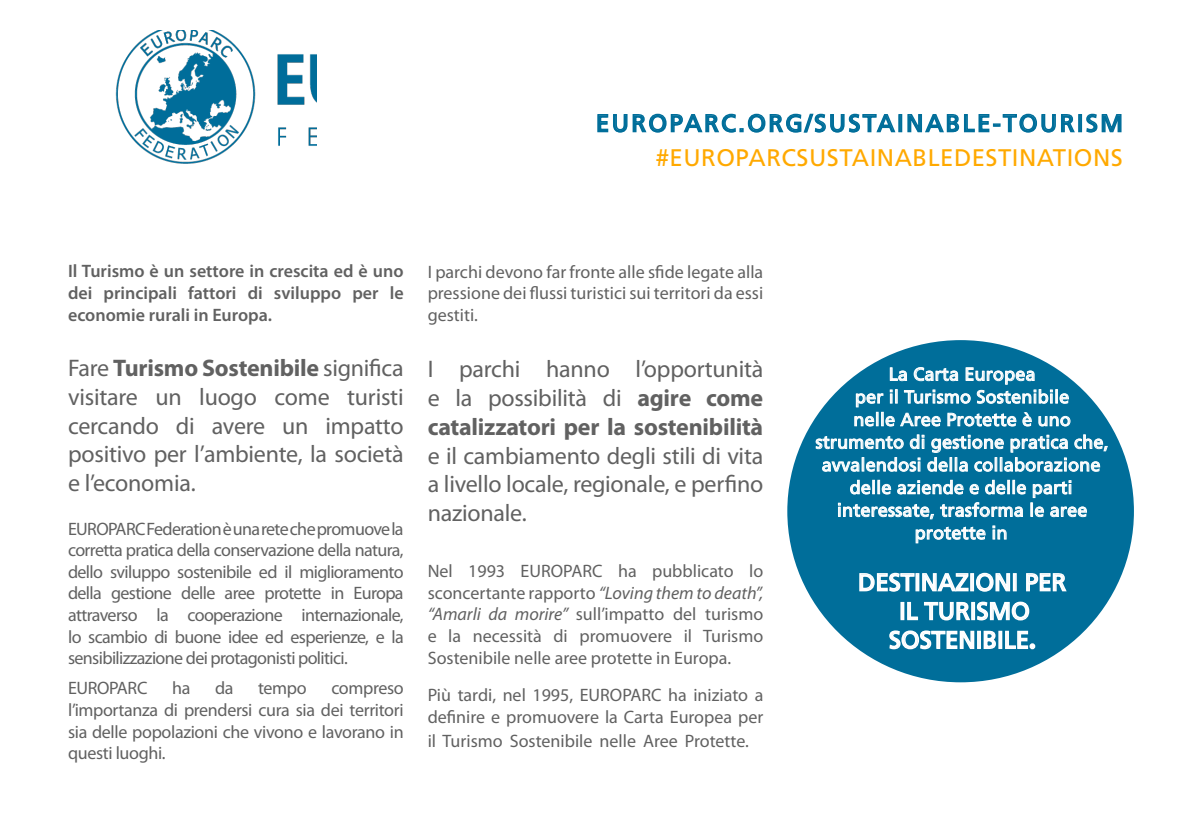
<style>
.page{position:relative;width:1191px;height:840px;background:#fff}
.page>*{position:absolute;margin:0;border:0;box-sizing:border-box;transform-origin:0 0}
.t1{font:24px/28.8px "Myriad Pro";letter-spacing:-.01em;color:#616161;text-align:justify}
.t2{font:24px "Frutiger LT Std";color:#fff}
.t3{font:24px "Frutiger LT Std";letter-spacing:.1em;color:#006e9a}
.t4{font:24px "Frutiger LT Std";letter-spacing:.02em;color:#ffa900}
.t5{font:18px/21.6px "Myriad Pro";color:#616161;text-align:justify}
.t6{font:18px/22.6px "Frutiger LT Std";letter-spacing:.01em;color:#fff;text-align:center}
.t7{font:600 18px/21.6px "Myriad Pro";color:#616161;text-align:justify}
.t8{font:18px "Myriad Pro";letter-spacing:-.02em;color:#616161}
.s1{font-weight:700}
.s2{font-style:italic}
.s3{font-size:20px;color:#fff}
.s4{font-family:"Myriad Pro";font-weight:700}
</style>
<div class="page">
<div style="left:787px;top:340px;width:347px;height:342px;background:#006e9a;border-radius:50%"></div>
<svg style="left:854px;top:366px;width:217px;height:61px"></svg>
<svg style="left:815px;top:434px;width:293px;height:38px"></svg>
<svg style="left:838px;top:479px;width:249px;height:40px"></svg>
<svg style="left:915px;top:526px;width:71px;height:17px"></svg>
<svg style="left:993px;top:525px;width:14px;height:15px"></svg>
<svg style="left:859px;top:572px;width:208px;height:49px"></svg>
<svg style="left:889px;top:630px;width:86px;height:20px"></svg>
<div style="left:977px;top:630px;width:4px;height:18px;border:2px solid #fff"></div>
<svg style="left:983px;top:630px;width:13px;height:19px"></svg>
<div style="left:998px;top:630px;width:4px;height:18px;border:2px solid #fff"></div>
<svg style="left:1005px;top:630px;width:30px;height:19px"></svg>
<svg style="left:597px;top:113px;width:299px;height:20px"></svg>
<div style="left:898px;top:114px;width:4px;height:18px;border:2px solid #006e9a"></div>
<svg style="left:907px;top:113px;width:168px;height:20px"></svg>
<div style="left:1078px;top:114px;width:4px;height:18px;border:2px solid #006e9a"></div>
<svg style="left:1086px;top:113px;width:36px;height:20px"></svg>
<img style="left:115px;top:31px;width:201px;height:133px">
<h1 class="t3" style="left:596px;top:109px;width:18px">EUROP</h1>
<h1 class="t3" style="left:684px;top:109px;width:351px">ARC.ORG/SU STAINAB LE-TOURI</h1>
<h1 class="t3" style="left:1085px;top:109px;width:39px">SM</h1>
<h1 class="t4" style="left:656px;top:143px;width:141px">#europarcsU</h1>
<h1 class="t4" style="left:827px;top:143px;width:254px">STAINAB LE DESTINATION</h1>
<h1 class="t4" style="left:1111px;top:143px;width:13px">S</h1>
<p class="t7" style="left:68px;top:260px;width:337px">Il Turismo è un settore in crescita ed è uno dei principali fattori di sviluppo per le economie rurali in Europa.</p>
<h1 class="t1" style="left:68px;top:353px;width:337px">Fare <span class="s1">Turismo Sostenibile</span> significa visitare un luogo come turisti cercando di avere un impatto positivo per l’ambiente, la società e l’economia.</h1>
<p class="t5" style="left:68px;top:517px;width:337px">EUROPARC Federation è una rete che promuove la corretta pratica della conservazione della natura, dello sviluppo sostenibile ed il miglioramento della gestione delle aree protette in Europa attraverso la cooperazione internazionale, lo scambio di buone idee ed esperienze, e la sensibilizzazione dei protagonisti politici.</p>
<p class="t8" style="left:68px;top:676px;width:81px">EUROPARC</p>
<p class="t5" style="left:172px;top:676px;width:20px">ha</p>
<p class="t5" style="left:215px;top:676px;width:20px">da</p>
<p class="t5" style="left:258px;top:676px;width:50px">tempo</p>
<p class="t5" style="left:68px;top:676px;width:337px;text-indent:263px">compreso l’importanza di prendersi cura sia dei territori sia delle popolazioni che vivono e lavorano in questi luoghi.</p>
<p class="t5" style="left:428px;top:260px;width:337px">I parchi devono far fronte alle sfide legate alla pressione dei flussi turistici sui territori da essi gestiti.</p>
<h1 class="t1" style="left:428px;top:354px;width:337px">I parchi hanno l’opportunità e la possibilità di <span class="s1">agire come catalizzatori per la sostenibilità</span></h1>
<h1 class="t1" style="left:428px;top:440px;width:337px">e il cambiamento degli stili di vita a livello locale, regionale, e perfino nazionale.</h1>
<p class="t5" style="left:428px;top:559px;width:337px">Nel 1993 EUROPARC ha pubblicato lo sconcertante rapporto <span class="s2">“Loving them to death”, “Amarli da morire”</span> sull’impatto del turismo e la necessità di promuovere il Turismo Sostenibile nelle aree protette in Europa.</p>
<p class="t5" style="left:428px;top:683px;width:337px">Più tardi, nel 1995, EUROPARC ha iniziato a definire e promuovere la Carta Europea per</p>
<p class="t5" style="left:428px;top:729px;width:337px">il Turismo Sostenibile nelle Aree Protette.<span class="s3">El</span></p>
<p class="t6" style="left:815px;top:363px;width:295px">La Carta E uropea<br>per il Turismo Sostenibile<br>nelle Aree Protette è uno strumento di gestione pratica che, avvalendosi della collaborazione delle aziende e delle parti interessate, trasforma le aree protette in</p>
<h1 class="t2" style="left:858px;top:568px;width:123px">DESTINAZIONI</h1>
<h1 class="t2" style="left:1024px;top:568px;width:14px">PER</h1>
<h1 class="t2" style="left:899px;top:596px;width:130px">I L TURISMO</h1>
<h1 class="t2" style="left:889px;top:625px;width:68px">SOSTENIBI</h1>
<h1 class="t2" style="left:1003px;top:625px;width:33px">LE<span class="s4">.</span></h1>
</div>
